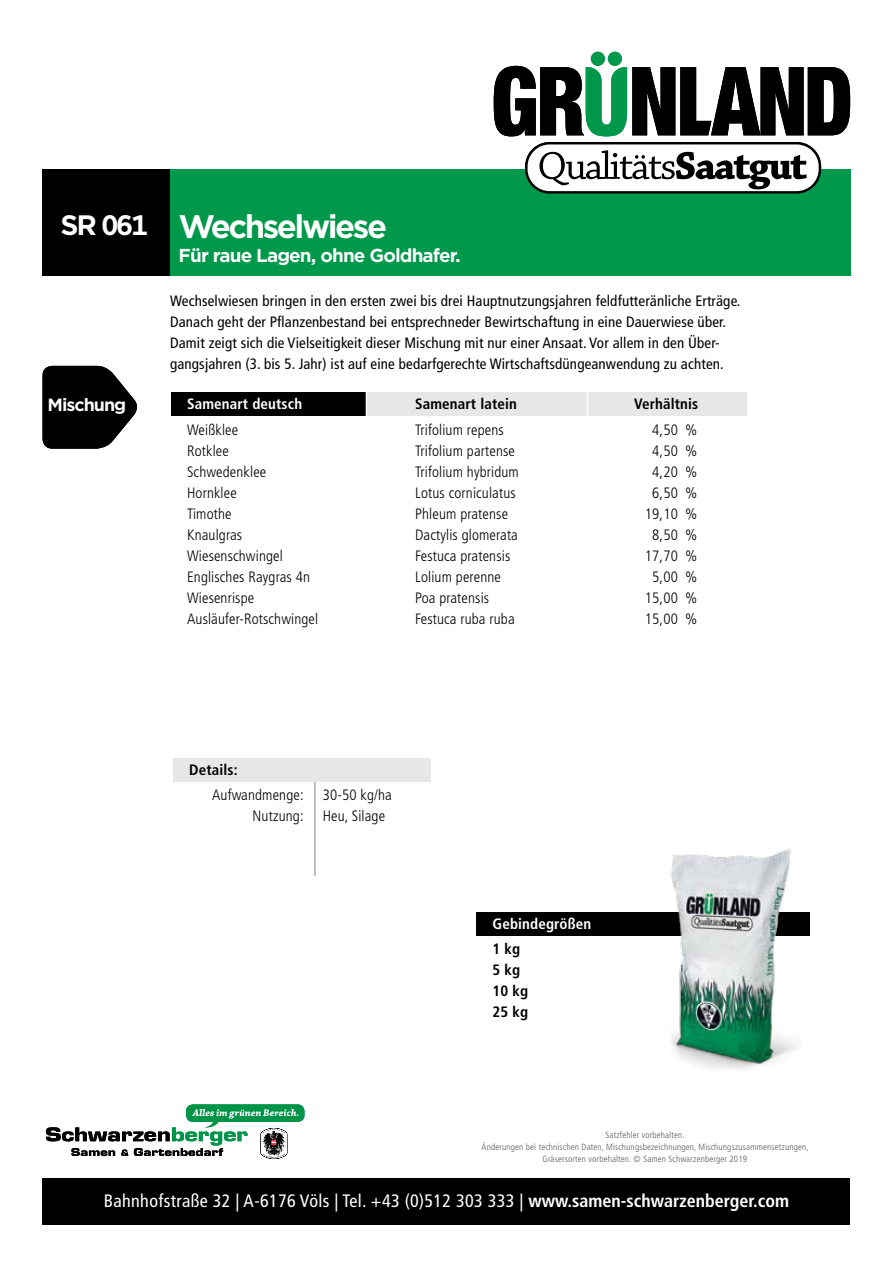
<style>
.page{position:relative;width:893px;height:1263px;background:#fff}
.page>*{position:absolute;margin:0;border:0;box-sizing:border-box;transform-origin:0 0}
.t1{font:700 31.35px "Gotham Office";letter-spacing:-.08em;color:#fff}
.t2{font:condensed 18px "Frutiger LT Std";letter-spacing:.02em;color:#fff}
.t3{font:700 18px "Gotham Office";letter-spacing:-.05em;color:#fff}
.t4{font:700 17.1px "Gotham Office";letter-spacing:-.06em;color:#fff}
.t5{font:300 condensed 15px "Frutiger LT Std";letter-spacing:.01em;color:#000}
.t6{font:condensed 15px/21px "Frutiger LT Std";letter-spacing:.01em;color:#000}
.t7{font:700 condensed 15px/21px "Frutiger LT Std";letter-spacing:.01em;color:#000}
.t8{font:700 condensed 15px "Frutiger LT Std";letter-spacing:.01em;color:#fff}
.t9{font:300 condensed 9px/12px "Frutiger LT Std";letter-spacing:.02em;color:#58595b;text-align:center}
.s1{font-size:27px}
.s2{font-weight:700}
</style>
<div class="page">
<hr style="left:315px;top:758px;width:1px;height:118px;background:#808285">
<div style="left:476px;top:912px;width:333px;height:24px;background:#000"></div>
<div style="left:173px;top:758px;width:257px;height:24px;background:#e6e7e8"></div>
<img style="left:671px;top:849px;width:127px;height:220px">
<div style="left:186px;top:1104px;width:119px;height:18px;background:#009449;border-radius:7px"></div>
<svg style="left:46px;top:1109px;width:252px;height:50px"></svg>
<div style="left:43px;top:170px;width:127px;height:106px;background:#000"></div>
<div style="left:170px;top:170px;width:680px;height:106px;background:#00984a"></div>
<div style="left:43px;top:1178px;width:807px;height:46px;background:#000"></div>
<svg style="left:494px;top:66px;width:356px;height:70px"></svg>
<div style="left:591px;top:52px;width:14px;height:14px;background:#00984a;border-radius:50%"></div>
<div style="left:608px;top:52px;width:14px;height:14px;background:#00984a;border-radius:50%"></div>
<svg style="left:525px;top:142px;width:296px;height:52px;fill:#000"></svg>
<div style="left:528px;top:144px;width:291px;height:47px;background:#fff;border-radius:22px"></div>
<svg style="left:539px;top:150px;width:268px;height:39px"></svg>
<div style="left:171px;top:393px;width:196px;height:23px;background:#000"></div>
<div style="left:367px;top:393px;width:380px;height:23px;background:#e6e7e8"></div>
<svg style="left:366px;top:393px;width:1px;height:23px"></svg>
<svg style="left:587px;top:393px;width:1px;height:23px"></svg>
<svg style="left:43px;top:366px;width:94px;height:83px"></svg>
<h1 class="t1" style="left:61px;top:205px;width:328px"><span class="s1">SR 061</span> Wechselwiese</h1>
<p class="t3" style="left:179px;top:243px;width:284px">Für raue Lagen, ohne Goldhafer.</p>
<p class="t6" style="left:170px;top:290px;width:572px">Wechselwiesen bringen in den ersten zwei bis drei Hauptnutzungsjahren feldfutteränliche Erträge.<br>Danach geht der Pflanzenbestand bei entsprechneder Bewirtschaftung in eine Dauerwiese über.<br>Damit zeigt sich die Vielseitigkeit dieser Mischung mit nur einer Ansaat. Vor allem in den Über&shy;gangsjahren (3. bis 5. Jahr) ist auf eine bedarfgerechte Wirtschaftsdüngeanwendung zu achten.</p>
<p class="t4" style="left:48px;top:392px;width:80px">Mischung</p>
<p class="t8" style="left:187px;top:395px;width:117px">Samenart deutsch</p>
<p class="t7" style="left:415px;top:393px;width:103px">Samenart latein</p>
<p class="t7" style="left:634px;top:393px;width:66px">Verhältnis</p>
<p class="t5" style="left:187px;top:421px;width:53px">Weißklee</p>
<p class="t5" style="left:415px;top:421px;width:90px">Trifolium repens</p>
<p class="t5" style="left:652px;top:421px;width:47px">4,50 %</p>
<p class="t5" style="left:187px;top:442px;width:43px">Rotklee</p>
<p class="t5" style="left:415px;top:442px;width:101px">Trifolium partense</p>
<p class="t5" style="left:652px;top:442px;width:47px">4,50 %</p>
<p class="t5" style="left:187px;top:463px;width:81px">Schwedenklee</p>
<p class="t5" style="left:415px;top:463px;width:105px">Trifolium hybridum</p>
<p class="t5" style="left:652px;top:463px;width:47px">4,20 %</p>
<p class="t5" style="left:187px;top:484px;width:51px">Hornklee</p>
<p class="t5" style="left:415px;top:484px;width:102px">Lotus corniculatus</p>
<p class="t5" style="left:652px;top:484px;width:47px">6,50 %</p>
<p class="t5" style="left:187px;top:505px;width:46px">Timothe</p>
<p class="t5" style="left:415px;top:505px;width:94px">Phleum pratense</p>
<p class="t5" style="left:645px;top:505px;width:54px">19,10 %</p>
<p class="t5" style="left:187px;top:526px;width:57px">Knaulgras</p>
<p class="t5" style="left:415px;top:526px;width:104px">Dactylis glomerata</p>
<p class="t5" style="left:652px;top:526px;width:47px">8,50 %</p>
<p class="t5" style="left:187px;top:547px;width:97px">Wiesenschwingel</p>
<p class="t5" style="left:415px;top:547px;width:97px">Festuca pratensis</p>
<p class="t5" style="left:645px;top:547px;width:54px">17,70 %</p>
<p class="t5" style="left:187px;top:568px;width:124px">Englisches Raygras 4n</p>
<p class="t5" style="left:415px;top:568px;width:87px">Lolium perenne</p>
<p class="t5" style="left:652px;top:568px;width:47px">5,00 %</p>
<p class="t5" style="left:187px;top:589px;width:69px">Wiesenrispe</p>
<p class="t5" style="left:415px;top:589px;width:76px">Poa pratensis</p>
<p class="t5" style="left:645px;top:589px;width:54px">15,00 %</p>
<p class="t5" style="left:187px;top:610px;width:133px">Ausläufer-Rotschwingel</p>
<p class="t5" style="left:415px;top:610px;width:101px">Festuca ruba ruba</p>
<p class="t5" style="left:645px;top:610px;width:54px">15,00 %</p>
<p class="t7" style="left:189px;top:759px;width:50px">Details:</p>
<p class="t5" style="left:212px;top:787px;width:93px">Aufwandmenge:</p>
<p class="t5" style="left:323px;top:787px;width:71px">30-50 kg/ha</p>
<p class="t5" style="left:253px;top:808px;width:53px">Nutzung:</p>
<p class="t5" style="left:323px;top:808px;width:64px">Heu, Silage</p>
<p class="t8" style="left:492px;top:915px;width:100px">Gebindegrößen</p>
<p class="t7" style="left:492px;top:939px;width:37px">1 kg<br>5 kg<br>10 kg<br>25 kg</p>
<p class="t9" style="left:482px;top:1129px;width:328px">Satzfehler vorbehalten.<br>Änderungen bei technischen Daten, Mischungsbezeichnungen, Mischungszusammensetzungen,<br>Gräsersorten vorbehalten. © Samen Schwarzenberger 2019</p>
<p class="t2" style="left:104px;top:1190px;width:687px">Bahnhofstraße 32 | A-6176 Völs | Tel. +43 (0)512 303 333 | <span class="s2">www.samen-schwarzenberger.com</span></p>
</div>
